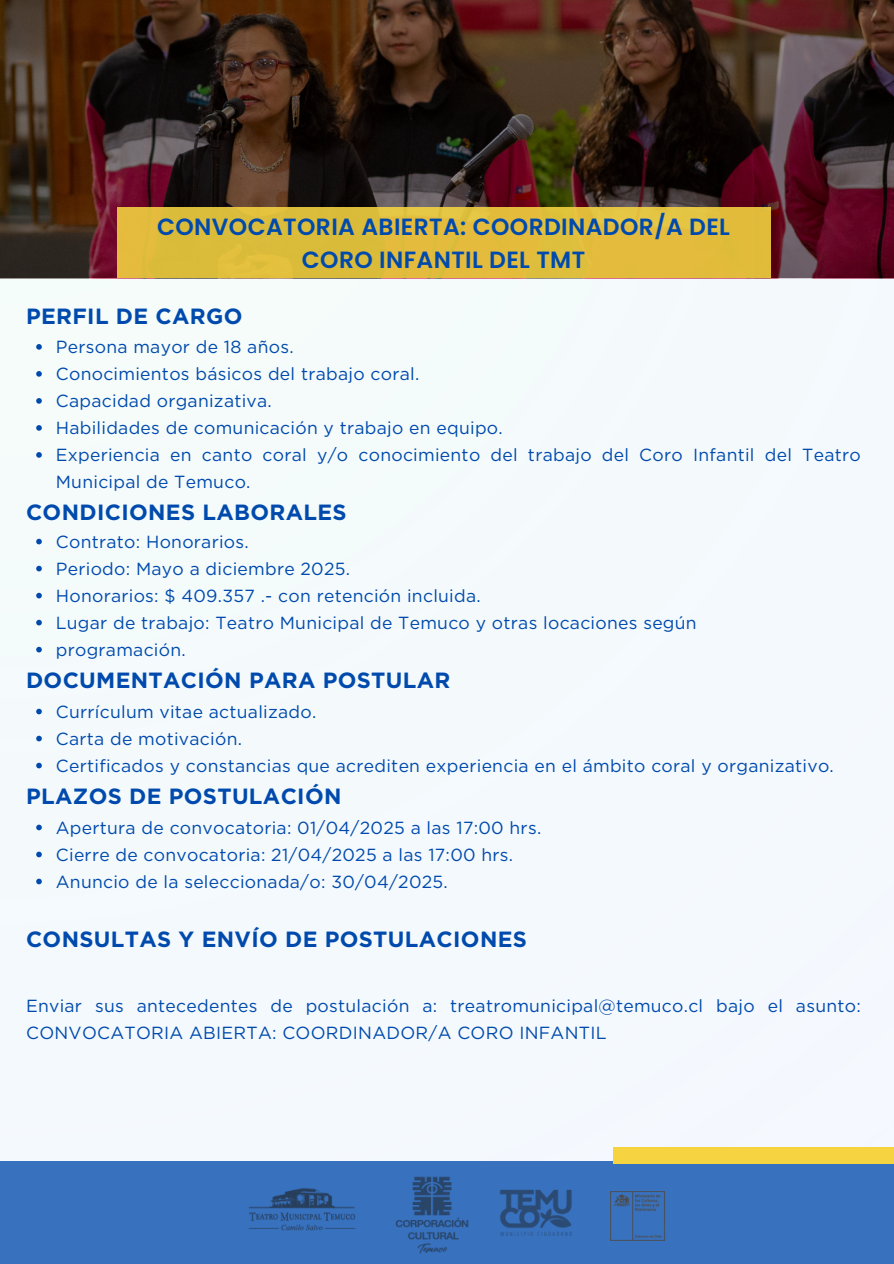
<style>
.page{position:relative;width:894px;height:1264px;background:#fff}
.page>*{position:absolute;margin:0;border:0;box-sizing:border-box;transform-origin:0 0}
.t1{font:600 23.4px/32.7px "Poppins";letter-spacing:.015em;color:#004aad;text-align:center}
.t2{font:700 22.05px "Gotham";letter-spacing:.015em;color:#004aad}
.t3{font:17.55px/27px "Gotham";letter-spacing:.015em;color:#004aad}
</style>
<div class="page">
<div style="left:0;top:0;width:893px;height:1263px;background:#f4fafd"></div>
<img style="left:0;top:0;width:893px;height:278px">
<div style="left:117px;top:207px;width:653px;height:70px;background:#e2bb3c"></div>
<svg style="left:36px;top:344px;width:6px;height:6px"></svg>
<svg style="left:36px;top:371px;width:6px;height:6px"></svg>
<svg style="left:36px;top:398px;width:6px;height:6px"></svg>
<svg style="left:36px;top:425px;width:6px;height:6px"></svg>
<svg style="left:36px;top:452px;width:6px;height:6px"></svg>
<svg style="left:36px;top:539px;width:6px;height:5px"></svg>
<svg style="left:36px;top:566px;width:6px;height:5px"></svg>
<svg style="left:36px;top:593px;width:6px;height:5px"></svg>
<svg style="left:36px;top:620px;width:6px;height:5px"></svg>
<svg style="left:36px;top:647px;width:6px;height:5px"></svg>
<svg style="left:36px;top:708px;width:6px;height:6px"></svg>
<svg style="left:36px;top:735px;width:6px;height:6px"></svg>
<svg style="left:36px;top:762px;width:6px;height:6px"></svg>
<svg style="left:36px;top:824px;width:6px;height:6px"></svg>
<svg style="left:36px;top:851px;width:6px;height:6px"></svg>
<svg style="left:36px;top:878px;width:6px;height:6px"></svg>
<div style="left:0;top:1161px;width:893px;height:102px;background:#3872bf"></div>
<div style="left:613px;top:1147px;width:280px;height:17px;background:#f5d341"></div>
<img style="left:248px;top:1188px;width:108px;height:43px">
<img style="left:499px;top:1189px;width:73px;height:47px">
<img style="left:395px;top:1176px;width:74px;height:78px">
<img style="left:610px;top:1191px;width:56px;height:50px">
<h1 class="t1" style="left:157px;top:211px;width:574px">CONVOCATORIA ABIERTA: COORDINADOR/A DEL<br>CORO INFANTIL DEL TMT</h1>
<p class="t2" style="left:26px;top:302px;width:218px">PERFIL DE CARGO</p>
<h1 class="t3" style="left:56px;top:333px;width:239px">Persona mayor de 18 años.</h1>
<h1 class="t3" style="left:56px;top:360px;width:365px">Conocimientos básicos del trabajo coral.</h1>
<p class="t3" style="left:56px;top:387px;width:217px">Capacidad organizativa.</p>
<p class="t3" style="left:56px;top:414px;width:448px">Habilidades de comunicación y trabajo en equipo.</p>
<p class="t3" style="left:56px;top:441px;width:806px">Experiencia en canto coral y/o conocimiento del trabajo del Coro Infantil del Teatro<br>Municipal de Temuco.</p>
<p class="t2" style="left:26px;top:498px;width:322px">CONDICIONES LABORALES</p>
<p class="t3" style="left:56px;top:528px;width:194px">Contrato: Honorarios.</p>
<h1 class="t3" style="left:56px;top:555px;width:296px">Periodo: Mayo a diciembre 2025.</h1>
<p class="t3" style="left:56px;top:582px;width:426px">Honorarios: $ 409.357 .- con retención incluida.</p>
<p class="t3" style="left:56px;top:609px;width:642px">Lugar de trabajo: Teatro Municipal de Temuco y otras locaciones según</p>
<p class="t3" style="left:56px;top:636px;width:131px">programación.</p>
<p class="t2" style="left:26px;top:667px;width:426px">DOCUMENTACIÓN PARA POSTULAR</p>
<p class="t3" style="left:56px;top:698px;width:262px">Currículum vitae actualizado.</p>
<h1 class="t3" style="left:56px;top:725px;width:188px">Carta de motivación.</h1>
<p class="t3" style="left:56px;top:752px;width:779px">Certificados y constancias que acrediten experiencia en el ámbito coral y organizativo.</p>
<p class="t2" style="left:26px;top:783px;width:317px">PLAZOS DE POSTULACIÓN</p>
<p class="t3" style="left:56px;top:813px;width:487px">Apertura de convocatoria: 01/04/2025 a las 17:00 hrs.</p>
<h1 class="t3" style="left:56px;top:840px;width:458px">Cierre de convocatoria: 21/04/2025 a las 17:00 hrs.</h1>
<p class="t3" style="left:56px;top:867px;width:393px">Anuncio de la seleccionada/o: 30/04/2025.</p>
<p class="t2" style="left:26px;top:926px;width:502px">CONSULTAS Y ENVÍO DE POSTULACIONES</p>
<p class="t3" style="left:26px;top:991px;width:836px">Enviar sus antecedentes de postulación a: treatromunicipal@temuco.cl bajo el asunto:<br>CONVOCATORIA ABIERTA: COORDINADOR/A CORO INFANTIL</p>
</div>
